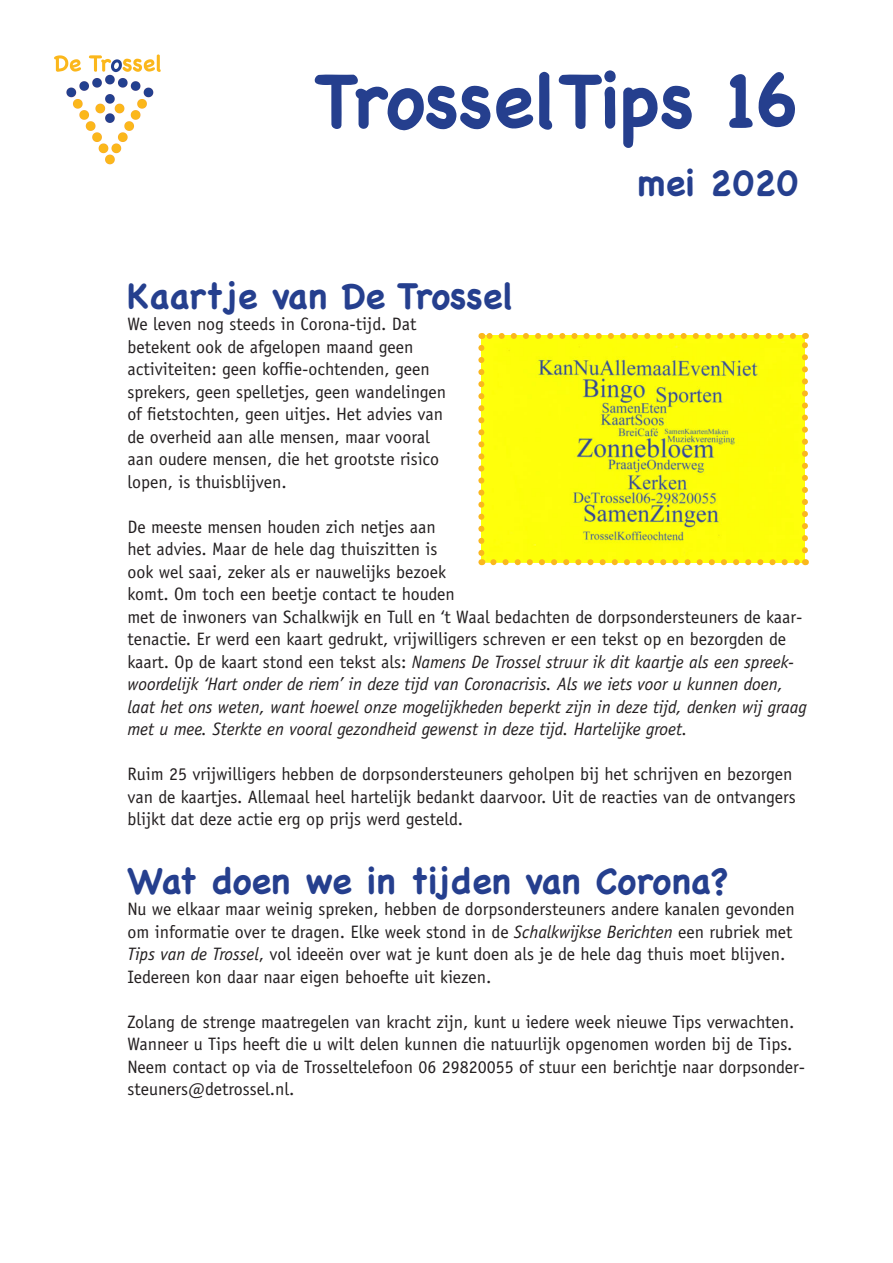
<style>
.page{position:relative;width:893px;height:1263px;background:#fff}
.page>*{position:absolute;margin:0;border:0;box-sizing:border-box;transform-origin:0 0}
.Kop_-_groot{font:700 75px "Chalkboard";color:#253f8e}
.Kop_-_klein{font:700 36px "Chalkboard";color:#253f8e}
.tekst{font:18px/22.5px "Officina Sans LT";color:#231f20}
.s1{font-style:italic}
</style>
<div class="page">
<img style="left:54px;top:54px;width:107px;height:111px">
<img style="left:481px;top:336px;width:324px;height:226px">
<svg style="left:493px;top:559px;width:306px;height:6px"></svg>
<svg style="left:478px;top:348px;width:6px;height:217px"></svg>
<svg style="left:802px;top:333px;width:6px;height:217px"></svg>
<svg style="left:481px;top:333px;width:312px;height:6px"></svg>
<p class="Kop_-_groot" style="left:314px;top:56px;width:486px">TrosselTips 16</p>
<p class="Kop_-_klein" style="left:638px;top:162px;width:162px">mei 2020</p>
<p class="Kop_-_klein" style="left:128px;top:274px;width:388px">Kaartje van De Trossel</p>
<p class="tekst" style="left:128px;top:313px;width:320px">We leven nog steeds in Corona-tijd. Dat betekent ook de afgelopen maand geen activiteiten: geen koffie-ochtenden, geen sprekers, geen spelletjes, geen wandelingen of fietstochten, geen uitjes. Het advies van de overheid aan alle mensen, maar vooral aan oudere mensen, die het grootste risico lopen, is thuisblijven.</p>
<p class="tekst" style="left:128px;top:515px;width:681px">De meeste mensen houden zich netjes aan<br>het advies. Maar de hele dag thuiszitten is<br>ook wel saai, zeker als er nauwelijks bezoek<br>komt. Om toch een beetje contact te houden<br>met de inwoners van Schalkwijk en Tull en ‘t Waal bedachten de dorpsondersteuners de kaar&shy;tenactie. Er werd een kaart gedrukt, vrijwilligers schreven er een tekst op en bezorgden de kaart. Op de kaart stond een tekst als: <span class="s1">Namens De Trossel struur ik dit kaartje als een spreek&shy;woordelijk ‘Hart onder de riem’ in deze tijd van Coronacrisis. Als we iets voor u kunnen doen, laat het ons weten, want hoewel onze mogelijkheden beperkt zijn in deze tijd, denken wij graag met u mee. Sterkte en vooral gezondheid gewenst in deze tijd. Hartelijke groet.</span></p>
<p class="tekst" style="left:128px;top:763px;width:670px">Ruim 25 vrijwilligers hebben de dorpsondersteuners geholpen bij het schrijven en bezorgen van de kaartjes. Allemaal heel hartelijk bedankt daarvoor. Uit de reacties van de ontvangers blijkt dat deze actie erg op prijs werd gesteld.</p>
<p class="Kop_-_klein" style="left:128px;top:859px;width:603px">Wat doen we in tijden van Corona?</p>
<p class="tekst" style="left:128px;top:898px;width:669px">Nu we elkaar maar weinig spreken, hebben de dorpsondersteuners andere kanalen gevonden om informatie over te dragen. Elke week stond in de <span class="s1">Schalkwijkse Berichten</span> een rubriek met <span class="s1">Tips van de Trossel</span>, vol ideeën over wat je kunt doen als je de hele dag thuis moet blijven.<br>Iedereen kon daar naar eigen behoefte uit kiezen.</p>
<p class="tekst" style="left:128px;top:1010px;width:679px">Zolang de strenge maatregelen van kracht zijn, kunt u iedere week nieuwe Tips verwachten.<br>Wanneer u Tips heeft die u wilt delen kunnen die natuurlijk opgenomen worden bij de Tips.<br>Neem contact op via de Trosseltelefoon 06 29820055 of stuur een berichtje naar dorpsonder&shy;steuners@detrossel.nl.</p>
</div>
